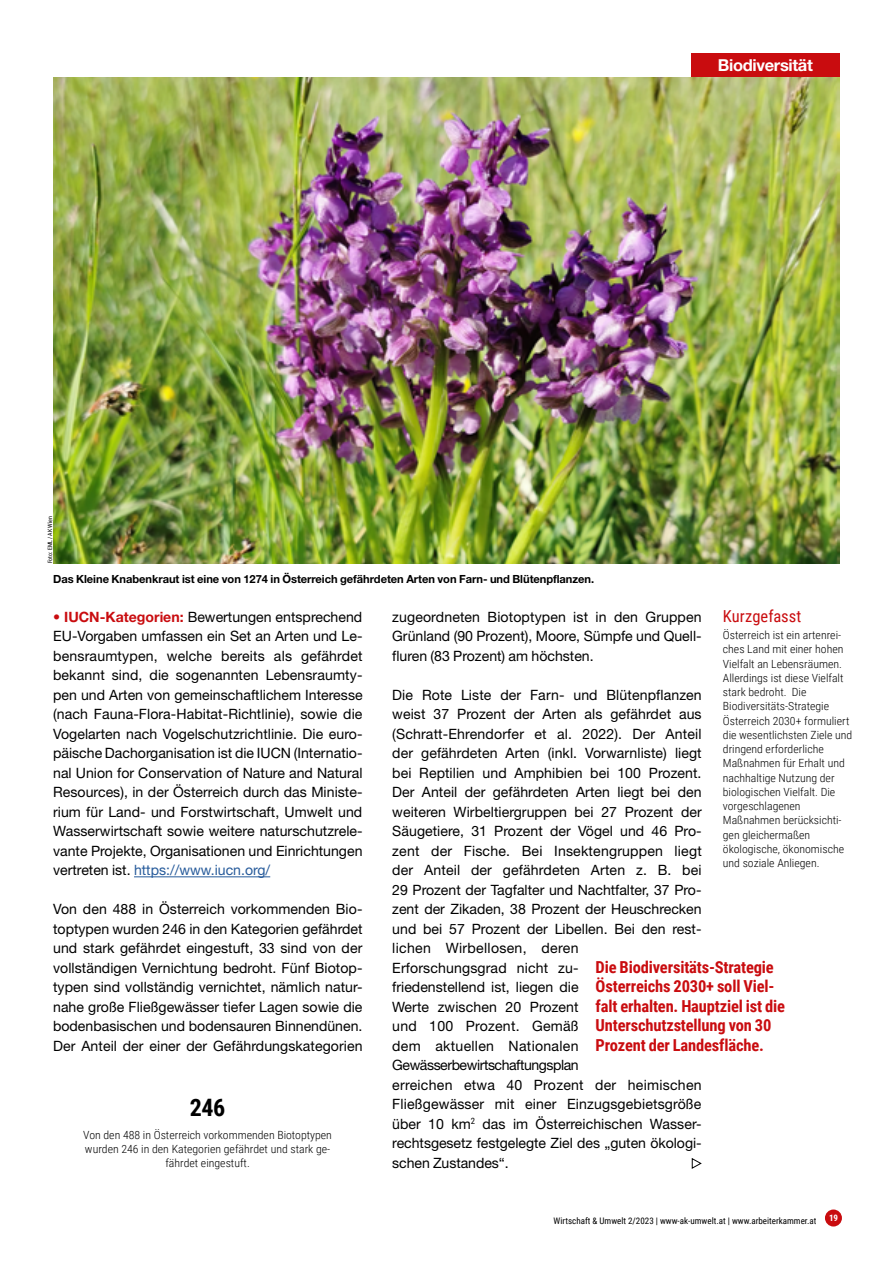
<style>
.page{position:relative;width:893px;height:1263px;background:#fff}
.page>*{position:absolute;margin:0;border:0;box-sizing:border-box;transform-origin:0 0}
.t1{font:700 24px "Roboto Condensed";color:#000}
.t2{font:700 16.5px/19.5px "Roboto Condensed";letter-spacing:-.01em;color:#c90c0f}
.t3{font:700 16.5px "Helvetica Neue LT Pro";letter-spacing:-.02em;color:#fff}
.t4{font:16.5px "Roboto Condensed";color:#c90c0f}
.t5{font:14.25px/19.5px "Helvetica Neue LT Pro";letter-spacing:.005em;color:#000;text-align:justify}
.t6{font:300 11.25px/14.2px "Roboto Condensed";color:#000;scale:1.05 1}
.t7{font:700 11.25px "Helvetica Neue LT Pro";letter-spacing:-.005em;color:#000}
.t8{font:9px "Roboto Condensed";color:#000}
.t9{font:700 9px "Roboto Condensed";color:#fff}
.t10{font:6px "Roboto Condensed";letter-spacing:-.005em;color:#000}
.s1{color:#c90c0f}
.s2{font-weight:700;color:#c90c0f}
.s3{color:#275b9b}
</style>
<div class="page">
<div style="left:825px;top:1209px;width:17px;height:17px;background:#c90c0f;border-radius:50%"></div>
<div style="left:691px;top:53px;width:149px;height:25px;background:#c90c0f"></div>
<hr style="left:134px;top:876px;width:136px;height:1px;background:#275b9b">
<img style="left:53px;top:78px;width:787px;height:485px">
<p class="t3" style="left:718px;top:55px;width:97px">Biodiversität</p>
<p class="t10" style="left:46px;top:563px;width:49px;rotate:-90deg">Foto: EML / AK Wien</p>
<p class="t7" style="left:53px;top:572px;width:543px">Das Kleine Knabenkraut ist eine von 1274 in Österreich gefährdeten Arten von Farn- und Blütenpflanzen.</p>
<p class="t5" style="left:53px;top:607px;width:311px"><span class="s1">•</span> <span class="s2">IUCN-Kategorien:</span> Bewertungen entsprechend EU-Vorgaben umfassen ein Set an Arten und Le&shy;bensraumtypen, welche bereits als gefährdet bekannt sind, die sogenannten Lebensraumty&shy;pen und Arten von gemeinschaftlichem Interesse (nach Fauna-Flora-Habitat-Richtlinie), sowie die Vogelarten nach Vogelschutzrichtlinie. Die euro&shy;päische Dachorganisation ist die IUCN (Internatio&shy;nal Union for Conservation of Nature and Natural Resources), in der Österreich durch das Ministe&shy;rium für Land- und Forstwirtschaft, Umwelt und Wasserwirtschaft sowie weitere naturschutzrele&shy;vante Projekte, Organisationen und Einrichtungen vertreten ist. <span class="s3">https://www.iucn.org/</span></p>
<p class="t5" style="left:53px;top:899px;width:311px">Von den 488 in Österreich vorkommenden Bio&shy;toptypen wurden 246 in den Kategorien gefährdet und stark gefährdet eingestuft, 33 sind von der vollständigen Vernichtung bedroht. Fünf Biotop&shy;typen sind vollständig vernichtet, nämlich natur&shy;nahe große Fließgewässer tiefer Lagen sowie die bodenbasischen und bodensauren Binnendünen.<br>Der Anteil der einer der Gefährdungskategorien</p>
<h1 class="t1" style="left:190px;top:1090px;width:37px">246</h1>
<p class="t6" style="left:83px;top:1127px;width:238px;text-align:center">Von den 488 in Österreich vorkommenden Biotoptypen wurden 246 in den Kategorien gefährdet und stark ge&shy;fährdet eingestuft.</p>
<p class="t4" style="left:723px;top:604px;width:80px">Kurzgefasst</p>
<p class="t6" style="left:723px;top:628px;width:125px">Österreich ist ein artenrei&shy;ches Land mit einer hohen<br>Vielfalt an Lebensräumen.<br>Allerdings ist diese Vielfalt stark bedroht. Die<br>Biodiversitäts-Strategie<br>Österreich 2030+ formuliert die wesentlichsten Ziele und dringend erforderliche<br>Maßnahmen für Erhalt und nachhaltige Nutzung der biologischen Vielfalt. Die vorgeschlagenen<br>Maßnahmen berücksichti&shy;gen gleichermaßen ökologische, ökonomische und soziale Anliegen.</p>
<p class="t5" style="left:392px;top:607px;width:311px">zugeordneten Biotoptypen ist in den Gruppen Grünland (90 Prozent), Moore, Sümpfe und Quell&shy;fluren (83 Prozent) am höchsten.</p>
<p class="t5" style="left:392px;top:685px;width:311px;text-align:left">Die Rote Liste der Farn- und Blütenpflanzen weist 37 Prozent der Arten als gefährdet aus (Schratt-Ehrendorfer et al. 2022). Der Anteil der gefährdeten Arten (inkl. Vorwarnliste) liegt bei Reptilien und Amphibien bei 100 Prozent.<br>Der Anteil der gefährdeten Arten liegt bei den weiteren Wirbeltiergruppen bei 27 Prozent der Säugetiere, 31 Prozent der Vögel und 46 Pro&shy;zent der Fische. Bei Insektengruppen liegt der Anteil der gefährdeten Arten z. B. bei 29 Prozent der Tagfalter und Nachtfalter, 37 Pro&shy;zent der Zikaden, 38 Prozent der Heuschrecken und bei 57 Prozent der Libellen. Bei den rest&shy;lichen Wirbellosen, deren<br>Erforschungsgrad nicht zu-<br>friedenstellend ist, liegen die<br>Werte zwischen 20 Prozent<br>und 100 Prozent. Gemäß<br>dem aktuellen Nationalen Gewässerbewirtschaftungsplan<br>erreichen etwa 40 Prozent der heimischen Fließgewässer mit einer Einzugsgebietsgröße über 10 km<sup>2</sup> das im Österreichischen Wasser&shy;rechtsgesetz festgelegte Ziel des „guten ökologi&shy;schen Zustandes“.</p>
<p class="t2" style="left:596px;top:957px;width:191px">Die Biodiversitäts-Strategie<br>Österreichs 2030+ soll Viel&shy;falt erhalten. Hauptziel ist die<br>Unterschutzstellung von 30<br>Prozent der Landesfläche.</p>
<p class="t8" style="left:554px;top:1214px;width:264px">Wirtschaft &amp; Umwelt 2/2023 | www-ak-umwelt.at | www.arbeiterkammer.at</p>
<p class="t9" style="left:829px;top:1212px;width:11px">19</p>
</div>
